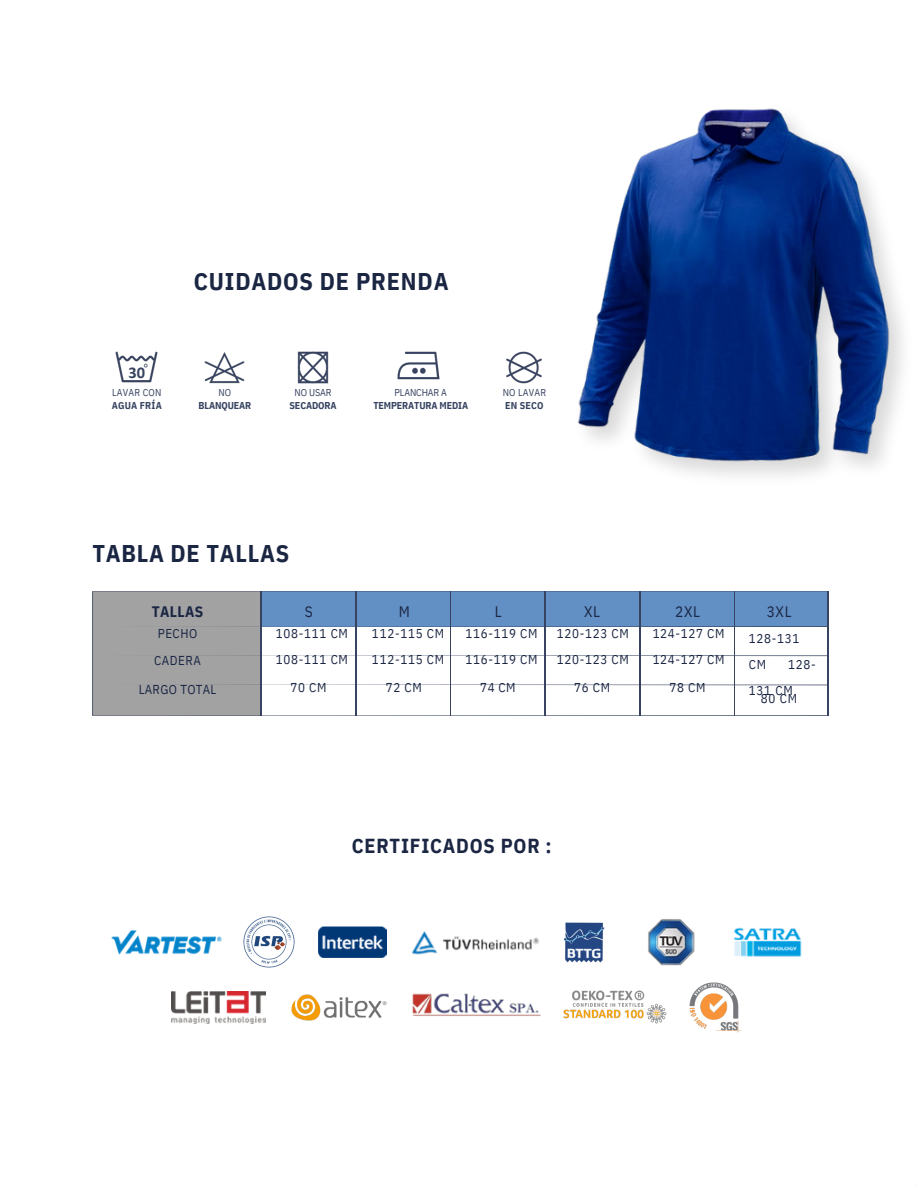
<style>
.page{position:relative;width:918px;height:1188px;background:#fff}
.page>*{position:absolute;margin:0;border:0;box-sizing:border-box;transform-origin:0 0}
.t1{font:700 24.15px "IBM Plex Sans Cond";letter-spacing:.035em;color:#1b2643}
.t2{font:700 20.25px "IBM Plex Sans Cond";letter-spacing:.04em;color:#1b2643}
.t3{font:700 16.35px "Calibri";color:#374360}
.t4{font:15.15px "IBM Plex Sans Cond";letter-spacing:.04em;color:#1b2643}
.t5{font:700 15.15px "IBM Plex Sans Cond";letter-spacing:.025em;color:#1b2643}
.t6{font:12.9px/25.8px "IBM Plex Sans Cond";letter-spacing:.055em;color:#1b2643}
.t7{font:12.9px "IBM Plex Sans Cond";letter-spacing:.025em;color:#1b2643}
.t8{font:700 9.9px/13.5px "IBM Plex Sans Cond";letter-spacing:-.01em;color:#374360;text-align:center}
.t9{font:9.9px/13.5px "IBM Plex Sans Cond";letter-spacing:.02em;color:#374360}
.s1{font-weight:700}
.s2{font-weight:400}
</style>
<div class="page">
<img style="left:577px;top:108px;width:315px;height:366px">
<img style="left:291px;top:994px;width:96px;height:27px">
<img style="left:689px;top:982px;width:53px;height:51px">
<img style="left:412px;top:993px;width:129px;height:23px">
<img style="left:563px;top:990px;width:104px;height:34px">
<img style="left:171px;top:991px;width:95px;height:33px">
<img style="left:243px;top:916px;width:52px;height:52px">
<img style="left:734px;top:927px;width:68px;height:30px">
<img style="left:319px;top:926px;width:67px;height:32px">
<img style="left:564px;top:922px;width:41px;height:41px">
<img style="left:111px;top:930px;width:111px;height:25px">
<img style="left:412px;top:931px;width:127px;height:24px">
<img style="left:648px;top:919px;width:46px;height:47px">
<img style="left:115px;top:351px;width:43px;height:32px">
<img style="left:204px;top:352px;width:41px;height:32px">
<img style="left:297px;top:351px;width:32px;height:33px">
<img style="left:397px;top:351px;width:43px;height:29px">
<img style="left:506px;top:351px;width:36px;height:33px">
<svg style="left:92px;top:591px;width:736px;height:125px"></svg>
<p class="t3" style="left:128px;top:366px;width:18px">30</p>
<h4 class="t1" style="left:194px;top:265px;width:256px">CUIDADOS DE PRENDA</h4>
<p class="t9" style="left:112px;top:385px;width:52px">LAVAR CON<br><span class="s1">AGUA FRÍA</span></p>
<p class="t8" style="left:198px;top:385px;width:54px"><span class="s2">NO<br></span>BLANQUEAR</p>
<p class="t8" style="left:290px;top:385px;width:49px"><span class="s2">NO USAR<br></span>SECADORA</p>
<p class="t8" style="left:373px;top:385px;width:96px"><span class="s2">PLANCHAR A<br></span>TEMPERATURA MEDIA</p>
<p class="t9" style="left:503px;top:385px;width:45px">NO LAVAR<br><span class="s1">EN SECO</span></p>
<h4 class="t1" style="left:93px;top:538px;width:198px">TABLA DE TALLAS</h4>
<h4 class="t5" style="left:152px;top:601px;width:53px">TALLAS</h4>
<h4 class="t6" style="left:154px;top:620px;width:48px;line-height:27px">PECHO<br>CADERA</h4>
<h4 class="t7" style="left:139px;top:681px;width:79px">LARGO TOTAL</h4>
<h4 class="t4" style="left:305px;top:601px;width:9px">S</h4>
<h4 class="t6" style="left:276px;top:620px;width:74px">108-111 CM<br>108-111 CM</h4>
<h4 class="t6" style="left:290px;top:674px;width:38px">70 CM</h4>
<h3 class="t4" style="left:399px;top:601px;width:13px">M</h3>
<h3 class="t6" style="left:372px;top:620px;width:74px">112-115 CM<br>112-115 CM</h3>
<h3 class="t6" style="left:386px;top:674px;width:38px">72 CM</h3>
<h4 class="t4" style="left:495px;top:601px;width:8px">L</h4>
<h4 class="t6" style="left:465px;top:620px;width:74px">116-119 CM<br>116-119 CM</h4>
<h4 class="t6" style="left:480px;top:674px;width:37px">74 CM</h4>
<h4 class="t4" style="left:584px;top:601px;width:17px">XL</h4>
<h4 class="t6" style="left:557px;top:620px;width:74px">120-123 CM<br>120-123 CM</h4>
<h4 class="t6" style="left:574px;top:674px;width:38px">76 CM</h4>
<h2 class="t4" style="left:675px;top:601px;width:26px">2XL</h2>
<h2 class="t6" style="left:653px;top:620px;width:73px">124-127 CM<br>124-127 CM</h2>
<h2 class="t6" style="left:669px;top:674px;width:38px">78 CM</h2>
<p class="t4" style="left:767px;top:601px;width:26px">3XL</p>
<p class="t6" style="left:749px;top:626px;width:52px">128-131<br>CM</p>
<p class="t6" style="left:749px;top:652px;width:69px;text-indent:39px">128-<br>131 CM</p>
<p class="t6" style="left:761px;top:685px;width:38px">80 CM</p>
<h4 class="t2" style="left:352px;top:832px;width:201px">CERTIFICADOS POR :</h4>
</div>
